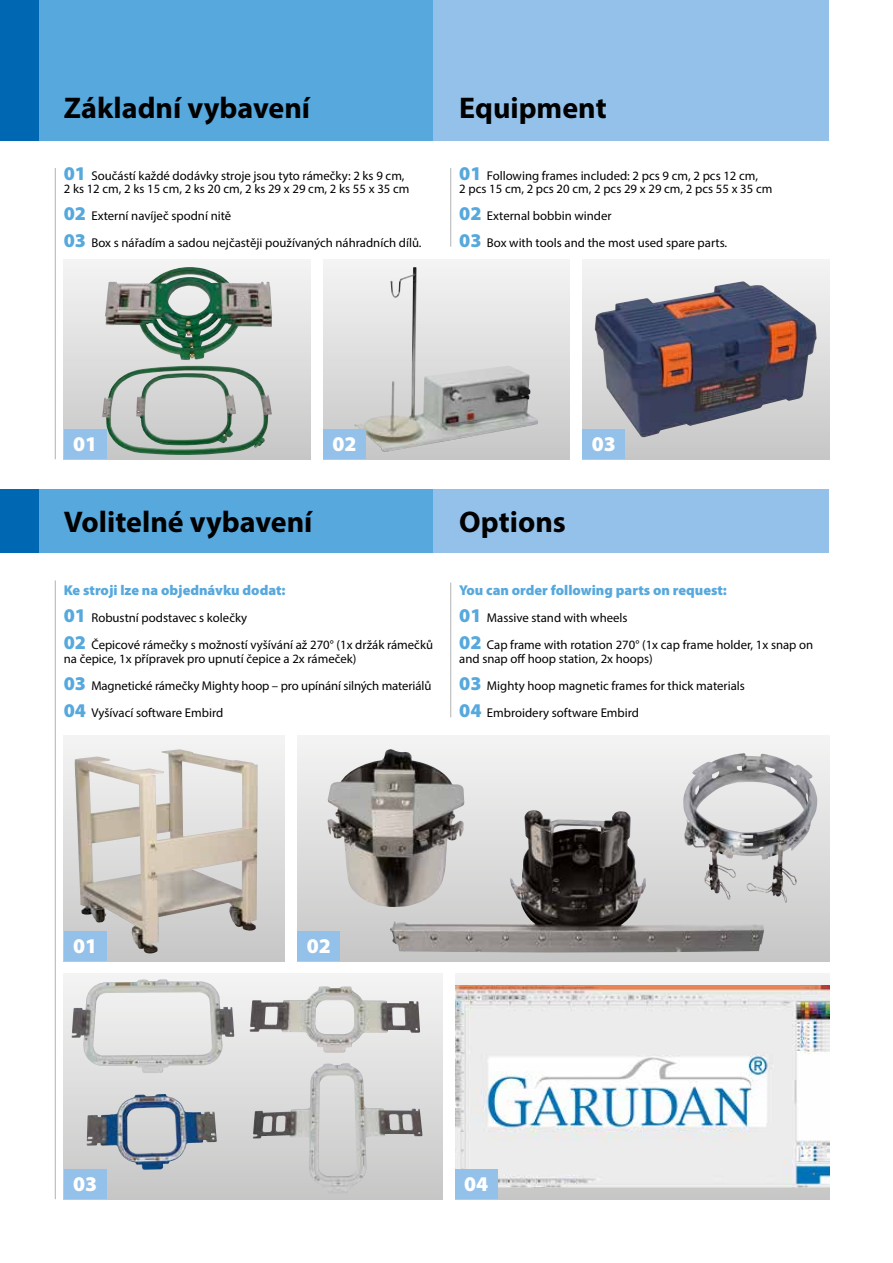
<style>
.page{position:relative;width:893px;height:1263px;background:#fff}
.page>*{position:absolute;margin:0;border:0;box-sizing:border-box;transform-origin:0 0}
.t1{font:700 30px "Myriad Pro";color:#000}
.t2{font:900 21px "Myriad Pro";color:#fff}
.t3{font:900 14.25px "Myriad Pro";color:#56a8dd}
.t4{font:12.75px/27px "Myriad Pro";color:#000}
.s1{font-weight:900;font-size:19.5px;color:#56a8dd}
</style>
<div class="page">
<div style="left:0;top:0;width:434px;height:140px;background:#56a8dd"></div>
<div style="left:0;top:0;width:38px;height:140px;background:#0068b3"></div>
<div style="left:434px;top:0;width:395px;height:140px;background:#94c1e9"></div>
<hr style="left:55px;top:168px;width:1px;height:291px;background:#b3b2b2">
<hr style="left:55px;top:580px;width:1px;height:619px;background:#b3b2b2">
<hr style="left:450px;top:168px;width:1px;height:79px;background:#b3b2b2">
<div style="left:64px;top:259px;width:246px;height:200px;background:linear-gradient(to bottom,#f4f4f4,#c7c7c7)"></div>
<img style="left:105px;top:267px;width:167px;height:93px">
<img style="left:102px;top:366px;width:170px;height:89px">
<div style="left:323px;top:259px;width:247px;height:200px;background:linear-gradient(to bottom,#f4f4f4,#c7c7c7)"></div>
<img style="left:354px;top:267px;width:184px;height:185px">
<div style="left:583px;top:259px;width:246px;height:200px;background:linear-gradient(to bottom,#f4f4f4,#c7c7c7)"></div>
<img style="left:595px;top:281px;width:222px;height:157px">
<div style="left:64px;top:429px;width:42px;height:30px;background:#94c1e9"></div>
<div style="left:323px;top:429px;width:43px;height:30px;background:#94c1e9"></div>
<div style="left:583px;top:429px;width:42px;height:30px;background:#94c1e9"></div>
<div style="left:64px;top:974px;width:378px;height:225px;background:linear-gradient(to bottom,#f4f4f4,#c7c7c7)"></div>
<div style="left:64px;top:736px;width:221px;height:225px;background:linear-gradient(to bottom,#f4f4f4,#c7c7c7)"></div>
<img style="left:75px;top:749px;width:183px;height:204px">
<svg style="left:455px;top:974px;width:374px;height:225px"></svg>
<img style="left:455px;top:985px;width:374px;height:203px">
<svg style="left:298px;top:736px;width:531px;height:225px"></svg>
<div style="left:64px;top:1169px;width:42px;height:30px;background:#94c1e9"></div>
<div style="left:64px;top:931px;width:42px;height:30px;background:#94c1e9"></div>
<div style="left:455px;top:1169px;width:42px;height:30px;background:#94c1e9"></div>
<div style="left:298px;top:931px;width:42px;height:30px;background:#94c1e9"></div>
<div style="left:0;top:489px;width:434px;height:64px;background:#56a8dd"></div>
<div style="left:0;top:489px;width:38px;height:64px;background:#0068b3"></div>
<div style="left:434px;top:489px;width:395px;height:64px;background:#94c1e9"></div>
<hr style="left:450px;top:583px;width:1px;height:134px;background:#b3b2b2">
<img style="left:390px;top:810px;width:374px;height:142px">
<img style="left:683px;top:754px;width:79px;height:146px">
<img style="left:327px;top:749px;width:137px;height:158px">
<img style="left:250px;top:986px;width:170px;height:67px">
<img style="left:87px;top:1094px;width:130px;height:76px">
<img style="left:72px;top:979px;width:162px;height:94px">
<img style="left:253px;top:1063px;width:169px;height:131px">
<h1 class="t1" style="left:64px;top:88px;width:248px">Základní vybavení</h1>
<h1 class="t1" style="left:459px;top:88px;width:149px">Equipment</h1>
<p class="t4" style="left:64px;top:168px;width:347px;line-height:13.5px"><span class="s1">01</span> Součástí každé dodávky stroje jsou tyto rámečky: 2 ks 9 cm,<br>2 ks 12 cm, 2 ks 15 cm, 2 ks 20 cm, 2 ks 29 x 29 cm, 2 ks 55 x 35 cm</p>
<p class="t4" style="left:64px;top:202px;width:359px"><span class="s1">02</span> Externí navíječ spodní nitě<br><span class="s1">03</span> Box s nářadím a sadou nejčastěji používaných náhradních dílů.</p>
<p class="t4" style="left:459px;top:168px;width:315px;line-height:13.5px"><span class="s1">01</span> Following frames included: 2 pcs 9 cm, 2 pcs 12 cm,<br>2 pcs 15 cm, 2 pcs 20 cm, 2 pcs 29 x 29 cm, 2 pcs 55 x 35 cm</p>
<p class="t4" style="left:459px;top:202px;width:269px"><span class="s1">02</span> External bobbin winder<br><span class="s1">03</span> Box with tools and the most used spare parts.</p>
<h2 class="t2" style="left:73px;top:430px;width:26px">01</h2>
<h2 class="t2" style="left:332px;top:430px;width:26px">02</h2>
<h2 class="t2" style="left:592px;top:430px;width:26px">03</h2>
<h1 class="t1" style="left:64px;top:502px;width:250px">Volitelné vybavení</h1>
<h1 class="t1" style="left:459px;top:502px;width:108px">Options</h1>
<p class="t3" style="left:64px;top:581px;width:223px">Ke stroji lze na objednávku dodat:</p>
<p class="t4" style="left:64px;top:604px;width:371px"><span class="s1">01</span> Robustní podstavec s kolečky<br><span class="s1">02</span> Čepicové rámečky s možností vyšívání až 270° (1x držák rámečků</p>
<p class="t4" style="left:64px;top:645px;width:369px">na čepice, 1x přípravek pro upnutí čepice a 2x rámeček)<br><span class="s1">03</span> Magnetické rámečky Mighty hoop – pro upínání silných materiálů<br><span class="s1">04</span> Vyšívací software Embird</p>
<p class="t3" style="left:459px;top:581px;width:269px">You can order following parts on request:</p>
<p class="t4" style="left:459px;top:604px;width:356px"><span class="s1">01</span> Massive stand with wheels<br><span class="s1">02</span> Cap frame with rotation 270° (1x cap frame holder, 1x snap on</p>
<p class="t4" style="left:459px;top:645px;width:287px">and snap off hoop station, 2x hoops)<br><span class="s1">03</span> Mighty hoop magnetic frames for thick materials<br><span class="s1">04</span> Embroidery software Embird</p>
<h2 class="t2" style="left:73px;top:931px;width:26px">01</h2>
<h2 class="t2" style="left:307px;top:931px;width:26px">02</h2>
<h2 class="t2" style="left:73px;top:1169px;width:26px">03</h2>
<h2 class="t2" style="left:464px;top:1169px;width:26px">04</h2>
</div>
